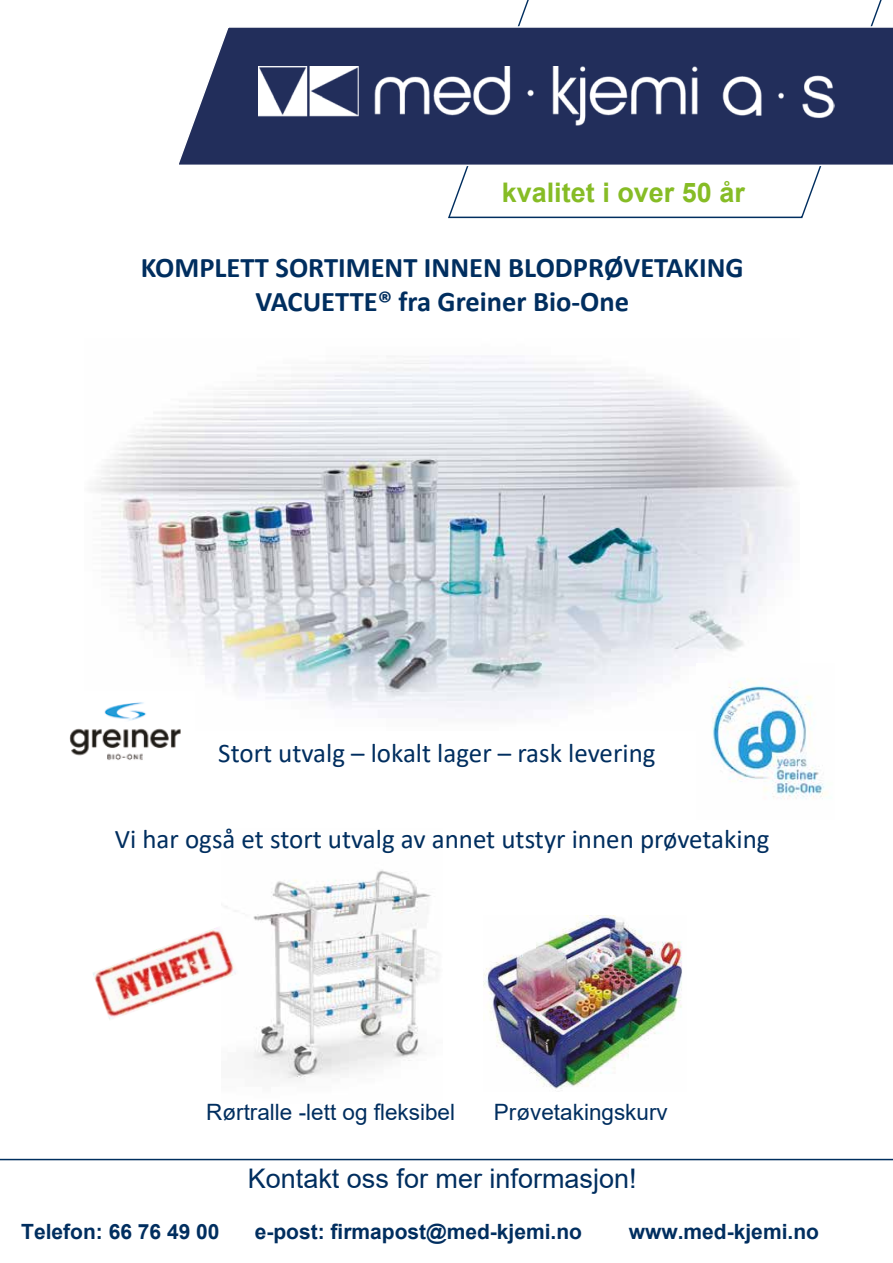
<style>
.page{position:relative;width:893px;height:1263px;background:#fff}
.page>*{position:absolute;margin:0;border:0;box-sizing:border-box;transform-origin:0 0}
.t1{font:700 28.5px/34.2px "Calibri";color:#002e5f;text-align:center}
.t2{font:27px "Calibri";color:#002e5f}
.t3{font:27px "Arial";color:#002e5f}
.t4{font:700 27px "Arial";color:#86bc25}
.t5{font:22.5px "Arial";color:#002e5f}
.t6{font:700 21px "Arial";color:#002e5f}
</style>
<div class="page">
<hr style="left:892px;top:0;width:1px;height:1263px;background:#f8f5f1">
<img style="left:225px;top:870px;width:214px;height:209px">
<svg style="left:448px;top:0;width:445px;height:219px"></svg>
<svg style="left:179px;top:25px;width:714px;height:142px;background:#39446c"></svg>
<hr style="left:0;top:1159px;width:893px;height:1px;background:#002e5f">
<img style="left:258px;top:67px;width:577px;height:59px">
<img style="left:94px;top:356px;width:697px;height:356px">
<img style="left:69px;top:691px;width:125px;height:69px">
<img style="left:696px;top:663px;width:131px;height:136px">
<img style="left:93px;top:926px;width:146px;height:94px">
<img style="left:484px;top:915px;width:198px;height:174px">
<p class="t4" style="left:502px;top:173px;width:245px">kvalitet i over 50 år</p>
<p class="t1" style="left:141px;top:250px;width:604px">KOMPLETT SORTIMENT INNEN BLODPRØVETAKING<br>VACUETTE® fra Greiner Bio-One</p>
<p class="t2" style="left:218px;top:734px;width:439px">Stort utvalg – lokalt lager – rask levering</p>
<p class="t2" style="left:115px;top:820px;width:656px">Vi har også et stort utvalg av annet utstyr innen prøvetaking</p>
<p class="t5" style="left:206px;top:1096px;width:250px">Rørtralle -lett og fleksibel</p>
<p class="t5" style="left:494px;top:1096px;width:175px">Prøvetakingskurv</p>
<p class="t3" style="left:248px;top:1159px;width:390px">Kontakt oss for mer informasjon!</p>
<p class="t6" style="left:21px;top:1216px;width:200px">Telefon: 66 76 49 00</p>
<p class="t6" style="left:255px;top:1216px;width:329px">e-post: firmapost@med-kjemi.no</p>
<p class="t6" style="left:629px;top:1216px;width:192px">www.med-kjemi.no</p>
</div>
